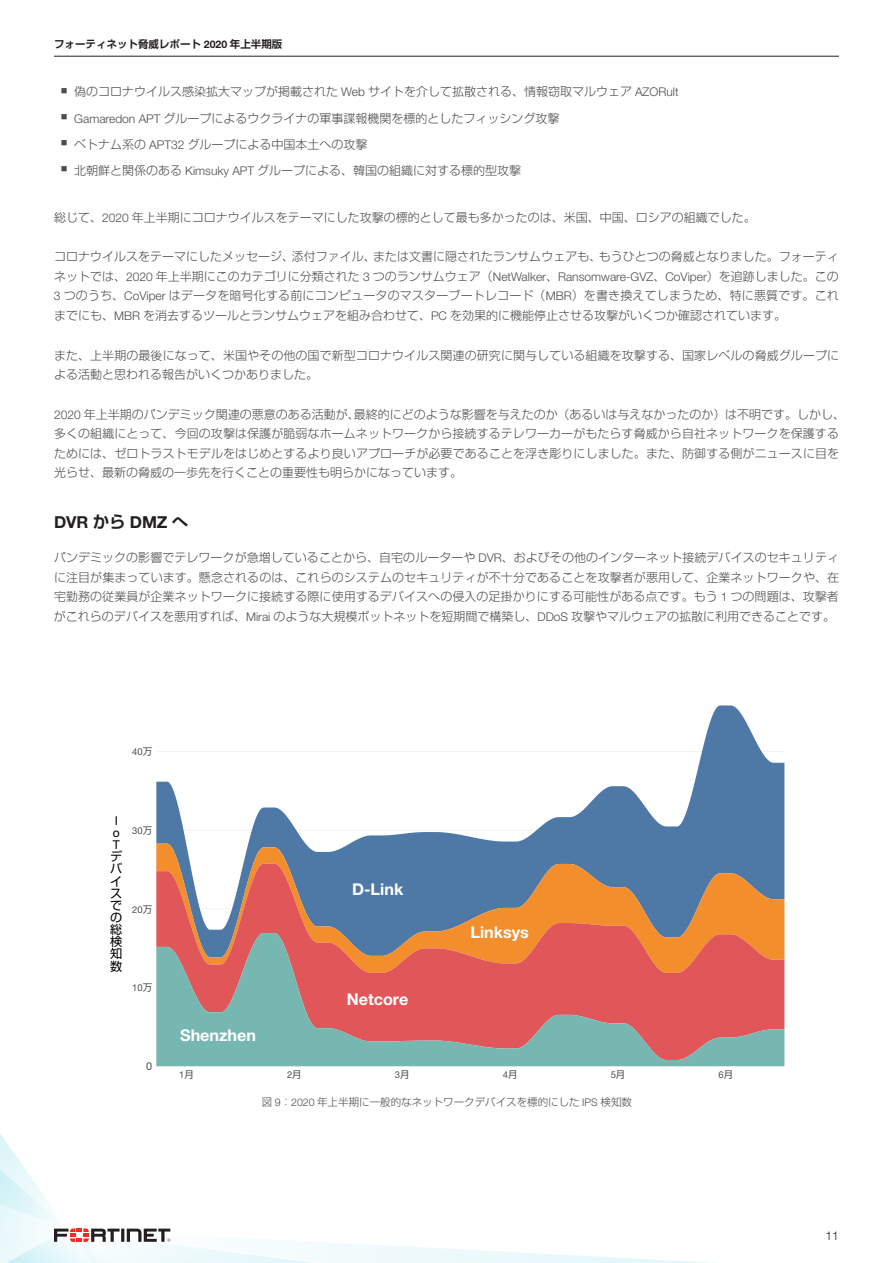
<style>
.page{position:relative;width:893px;height:1263px;background:#fff}
.page>*{position:absolute;margin:0;border:0;box-sizing:border-box;transform-origin:0 0}
.t1{font:700 16.5px "Helvetica Neue LT Pro";color:#231f20}
.t2{font:700 16.2px "Helvetica Neue LT Std";color:#fff}
.t3{font:12.15px/12.1px "Shin Go Pro";color:#000;text-align:justify}
.t4{font:12.15px/12.1px "Helvetica Neue LT Pro";color:#000}
.t5{font:300 12px/19.5px "Shin Go Pro";color:#4b4c4d;text-align:justify}
.t6{font:300 12px "Helvetica Neue LT Pro";color:#231f20}
.t7{font:10.8px "Helvetica Neue LT Pro";color:#4d4d4d}
.t8{font:300 10.5px "Shin Go Pro";color:#4b4c4d}
.t9{font:700 10.5px "Shin Go Pro De";color:#231f20}
.t10{font:9.45px "Helvetica Neue LT Pro";color:#4d4d4d}
.s1{font-family:"Helvetica Neue LT Pro"}
.s2{font-family:"Shin Go Pro De"}
.s3{font-family:"Shin Go Pro"}
</style>
<div class="page">
<svg style="left:0;top:1133px;width:713px;height:130px"></svg>
<hr style="left:54px;top:56px;width:785px;height:1px;background:#231f20">
<hr style="left:156px;top:1066px;width:628px;height:1px;background:#f2f2f2">
<svg style="left:156px;top:705px;width:628px;height:139px"></svg>
<svg style="left:156px;top:844px;width:628px;height:20px;background:#6c89a9"></svg>
<svg style="left:156px;top:864px;width:628px;height:69px;background:#9b827d"></svg>
<svg style="left:156px;top:933px;width:628px;height:133px;background:#bb7d75"></svg>
<p class="t9" style="left:54px;top:35px;width:230px">フォーティネット脅威レポート <span class="s1">2020</span> 年上半期版</p>
<p class="t5" style="left:61px;top:81px;width:619px">■ 偽のコロナウイルス感染拡大マップが掲載された <span class="s1">Web</span> サイトを介して拡散される、情報窃取マルウェア <span class="s1">AZORult</span></p>
<p class="t5" style="left:61px;top:107px;width:500px">■ <span class="s1">Gamaredon APT</span> グループによるウクライナの軍事諜報機関を標的としたフィッシング攻撃</p>
<p class="t5" style="left:61px;top:133px;width:308px">■ ベトナム系の <span class="s1">APT32</span> グループによる中国本土への攻撃</p>
<p class="t5" style="left:61px;top:159px;width:462px">■ 北朝鮮と関係のある <span class="s1">Kimsuky APT</span> グループによる、韓国の組織に対する標的型攻撃</p>
<p class="t5" style="left:54px;top:206px;width:703px">総じて、<span class="s1">2020</span> 年上半期にコロナウイルスをテーマにした攻撃の標的として最も多かったのは、米国、中国、ロシアの組織でした。</p>
<p class="t5" style="left:54px;top:246px;width:786px">コロナウイルスをテーマにしたメッセージ、添付ファイル、または文書に隠されたランサムウェアも、もうひとつの脅威となりました。フォーティネットでは、<span class="s1">2020</span> 年上半期にこのカテゴリに分類された <span class="s1">3</span> つのランサムウェア（<span class="s1">NetWalker</span>、<span class="s1">Ransomware-GVZ</span>、<span class="s1">CoViper</span>）を追跡しました。この<span class="s1">3</span> つのうち、<span class="s1">CoViper</span> はデータを暗号化する前にコンピュータのマスターブートレコード（<span class="s1">MBR</span>）を書き換えてしまうため、特に悪質です。これまでにも、<span class="s1">MBR</span> を消去するツールとランサムウェアを組み合わせて、<span class="s1">PC</span> を効果的に機能停止させる攻撃がいくつか確認されています。</p>
<p class="t5" style="left:54px;top:344px;width:787px">また、上半期の最後になって、米国やその他の国で新型コロナウイルス関連の研究に関与している組織を攻撃する、国家レベルの脅威グループによる活動と思われる報告がいくつかありました。</p>
<p class="t5" style="left:54px;top:403px;width:792px;text-align:left"><span class="s1">2020</span> 年上半期のパンデミック関連の悪意のある活動が、最終的にどのような影響を与えたのか（あるいは与えなかったのか）は不明です。しかし、多くの組織にとって、今回の攻撃は保護が脆弱なホームネットワークから接続するテレワーカーがもたらす脅威から自社ネットワークを保護するためには、ゼロトラストモデルをはじめとするより良いアプローチが必要であることを浮き彫りにしました。また、防御する側がニュースに目を光らせ、最新の脅威の一歩先を行くことの重要性も明らかになっています。</p>
<h1 class="t1" style="left:54px;top:512px;width:136px">DVR <span class="s2">から</span> DMZ <span class="s2">へ</span></h1>
<p class="t5" style="left:54px;top:546px;width:787px">パンデミックの影響でテレワークが急増していることから、自宅のルーターや <span class="s1">DVR</span>、およびその他のインターネット接続デバイスのセキュリティに注目が集まっています。懸念されるのは、これらのシステムのセキュリティが不十分であることを攻撃者が悪用して、企業ネットワークや、在宅勤務の従業員が企業ネットワークに接続する際に使用するデバイスへの侵入の足掛かりにする可能性がある点です。もう <span class="s1">1</span> つの問題は、攻撃者がこれらのデバイスを悪用すれば、<span class="s1">Mirai</span> のような大規模ボットネットを短期間で構築し、<span class="s1">DDoS</span> 攻撃やマルウェアの拡散に利用できることです。</p>
<p class="t10" style="left:132px;top:746px;width:21px">40<span class="s3">万</span></p>
<p class="t4" style="left:113px;top:814px;width:8px">I o<br>T</p>
<p class="t3" style="left:110px;top:849px;width:14px">デバイスでの総検知数</p>
<p class="t10" style="left:132px;top:825px;width:21px">30<span class="s3">万</span></p>
<p class="t10" style="left:132px;top:904px;width:21px">20<span class="s3">万</span></p>
<p class="t10" style="left:132px;top:982px;width:21px">10<span class="s3">万</span></p>
<p class="t7" style="left:146px;top:1060px;width:8px">0</p>
<h2 class="t2" style="left:180px;top:1025px;width:77px">Shenzhen</h2>
<h2 class="t2" style="left:352px;top:879px;width:53px">D-Link</h2>
<h2 class="t2" style="left:347px;top:989px;width:63px">Netcore</h2>
<h2 class="t2" style="left:470px;top:922px;width:60px">Linksys</h2>
<p class="t10" style="left:179px;top:1069px;width:16px">1<span class="s3">月</span></p>
<p class="t10" style="left:287px;top:1069px;width:16px">2<span class="s3">月</span></p>
<p class="t10" style="left:395px;top:1069px;width:16px">3<span class="s3">月</span></p>
<p class="t10" style="left:503px;top:1069px;width:16px">4<span class="s3">月</span></p>
<p class="t10" style="left:611px;top:1069px;width:16px">5<span class="s3">月</span></p>
<p class="t10" style="left:719px;top:1069px;width:16px">6<span class="s3">月</span></p>
<p class="t8" style="left:262px;top:1094px;width:372px">図 <span class="s1">9</span>：<span class="s1">2020</span> 年上半期に一般的なネットワークデバイスを標的にした <span class="s1">IPS</span> 検知数</p>
<p class="t6" style="left:826px;top:1229px;width:15px">11</p>
</div>
